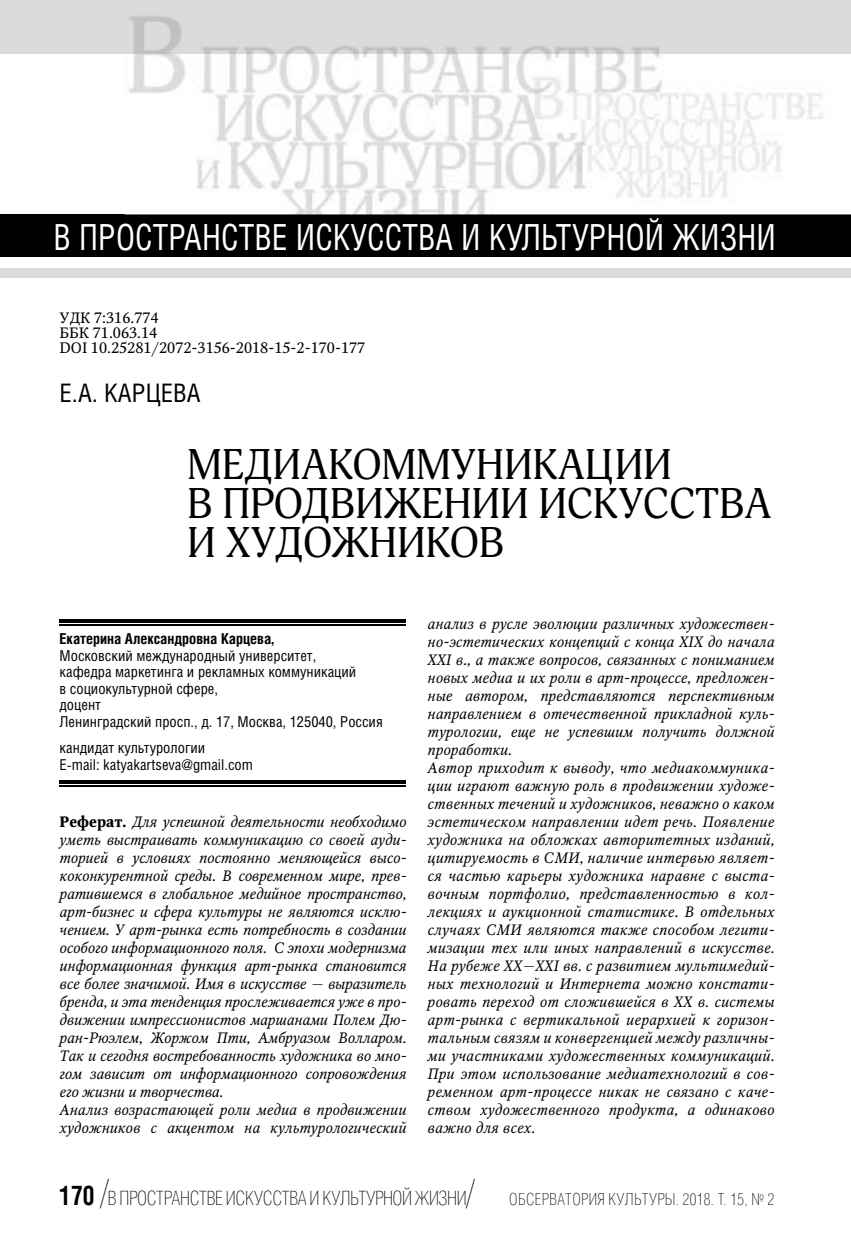
<style>
.page{position:relative;width:851px;height:1234px;background:#fff}
.page>*{position:absolute;margin:0;border:0;box-sizing:border-box;transform-origin:0 0}
.t1{font:42px/39px "Adonis C";color:#000}
.t2{font:36px "Helios Cond C";letter-spacing:.005em;color:#fff;scale:.9 1}
.t3{font:25.5px "Helios Cond C";color:#000}
.t4{font:19.5px "Helios Cond Thin C";letter-spacing:-.02em;color:#000}
.t5{font:italic 15px/18px "Octava";letter-spacing:.01em;color:#000}
.t6{font:15px/16.5px "Helios Cond C";color:#000}
.t7{font:15px/15px "Octava";color:#000}
.t8{font:700 15px "Helios Cond C";color:#000}
.s1{font-weight:700;font-style:normal}
.s2{font-family:"Helios Cond C";font-weight:700;font-size:27px}
.s3{font-size:36px}
.s4{font-size:16.5px}
</style>
<div class="page">
<div style="left:0;top:0;width:850px;height:53px;background:#dbdbdb"></div>
<div style="left:0;top:268px;width:850px;height:9px;background:#dbdbdb"></div>
<div style="left:0;top:214px;width:850px;height:43px;background:#000"></div>
<img style="left:125px;top:53px;width:725px;height:161px">
<img style="left:129px;top:16px;width:530px;height:37px">
<hr style="left:60px;top:619px;width:346px;height:1px;background:#000">
<hr style="left:60px;top:621px;width:346px;height:1px;background:#000">
<hr style="left:60px;top:624px;width:346px;height:1px;background:#000">
<hr style="left:60px;top:780px;width:346px;height:1px;background:#000">
<hr style="left:60px;top:782px;width:346px;height:1px;background:#000">
<hr style="left:60px;top:785px;width:346px;height:1px;background:#000">
<h2 class="t2" style="left:54px;top:224px;width:804px">В ПРОСТРАНСТВЕ ИСКУССТВА И КУЛЬТУРНОЙ ЖИЗНИ</h2>
<p class="t7" style="left:60px;top:311px;width:307px">УДК 7:316.774<br>ББК 71.063.14<br>DOI 10.25281/2072-3156-2018-15-2-170-177</p>
<h3 class="t3" style="left:60px;top:383px;width:142px">Е.А. КАРЦЕВА</h3>
<h1 class="t1" style="left:187px;top:445px;width:586px">МЕДИАКОММУНИКАЦИИ<br>В ПРОДВИЖЕНИИ ИСКУССТВА<br>И ХУДОЖНИКОВ</h1>
<p class="t8" style="left:60px;top:633px;width:216px">Екатерина Александровна Карцева,</p>
<p class="t6" style="left:60px;top:648px;width:325px">Московский международный университет,<br>кафедра маркетинга и рекламных коммуникаций<br>в социокультурной сфере,<br>доцент<br>Ленинградский просп., д. 17, Москва, 125040, Россия</p>
<p class="t6" style="left:60px;top:740px;width:195px">кандидат культурологии<br>E-mail: katyakartseva@gmail.com</p>
<p class="t5" style="left:60px;top:813px;width:348px"><span class="s1">Реферат.</span> Для успешной деятельности необходимо уметь выстраивать коммуникацию со своей ауди&shy;торией в условиях постоянно меняющейся высо&shy;коконкурентной среды. В современном мире, прев&shy;ратившемся в глобальное медийное пространство, арт-бизнес и сфера культуры не являются исклю&shy;чением. У арт-рынка есть потребность в создании особого информационного поля. С эпохи модернизма информационная функция арт-рынка становится все более значимой. Имя в искусстве — выразитель бренда, и эта тенденция прослеживается уже в про&shy;движении импрессионистов маршанами Полем Дю&shy;ран-Рюэлем, Жоржом Пти, Амбруазом Волларом.<br>Так и сегодня востребованность художника во мно&shy;гом зависит от информационного сопровождения его жизни и творчества.<br>Анализ возрастающей роли медиа в продвижении художников с акцентом на культурологический</p>
<p class="t5" style="left:427px;top:615px;width:348px">анализ в русле эволюции различных художествен&shy;но-эстетических концепций с конца XIX до начала XXI в., а также вопросов, связанных с пониманием новых медиа и их роли в арт-процессе, предложен&shy;ные автором, представляются перспективным направлением в отечественной прикладной куль&shy;турологии, еще не успевшим получить должной проработки.<br>Автор приходит к выводу, что медиакоммуника&shy;ции играют важную роль в продвижении художе&shy;ственных течений и художников, неважно о каком эстетическом направлении идет речь. Появление художника на обложках авторитетных изданий, цитируемость в СМИ, наличие интервью являет&shy;ся частью карьеры художника наравне с выста&shy;вочным портфолио, представленностью в кол&shy;лекциях и аукционной статистике. В отдельных случаях СМИ являются также способом легити&shy;мизации тех или иных направлений в искусстве.<br>На рубеже XX—XXI вв. с развитием мультимедий&shy;ных технологий и Интернета можно констати&shy;ровать переход от сложившейся в ХХ в. системы арт-рынка с вертикальной иерархией к горизон&shy;тальным связям и конвергенцией между различны&shy;ми участниками художественных коммуникаций.<br>При этом использование медиатехнологий в сов&shy;ременном арт-процессе никак не связано с каче&shy;ством художественного продукта, а одинаково важно для всех.</p>
<h3 class="t4" style="left:60px;top:1190px;width:716px"><span class="s2">170</span> <span class="s3">/</span>В ПРОСТРАНСТВЕ ИСКУССТВА И КУЛЬТУРНОЙ ЖИЗНИ<span class="s3">/</span> <span class="s4">ОБСЕРВАТОРИЯ КУЛЬТУРЫ. 2018. Т. 15, № 2</span></h3>
</div>
